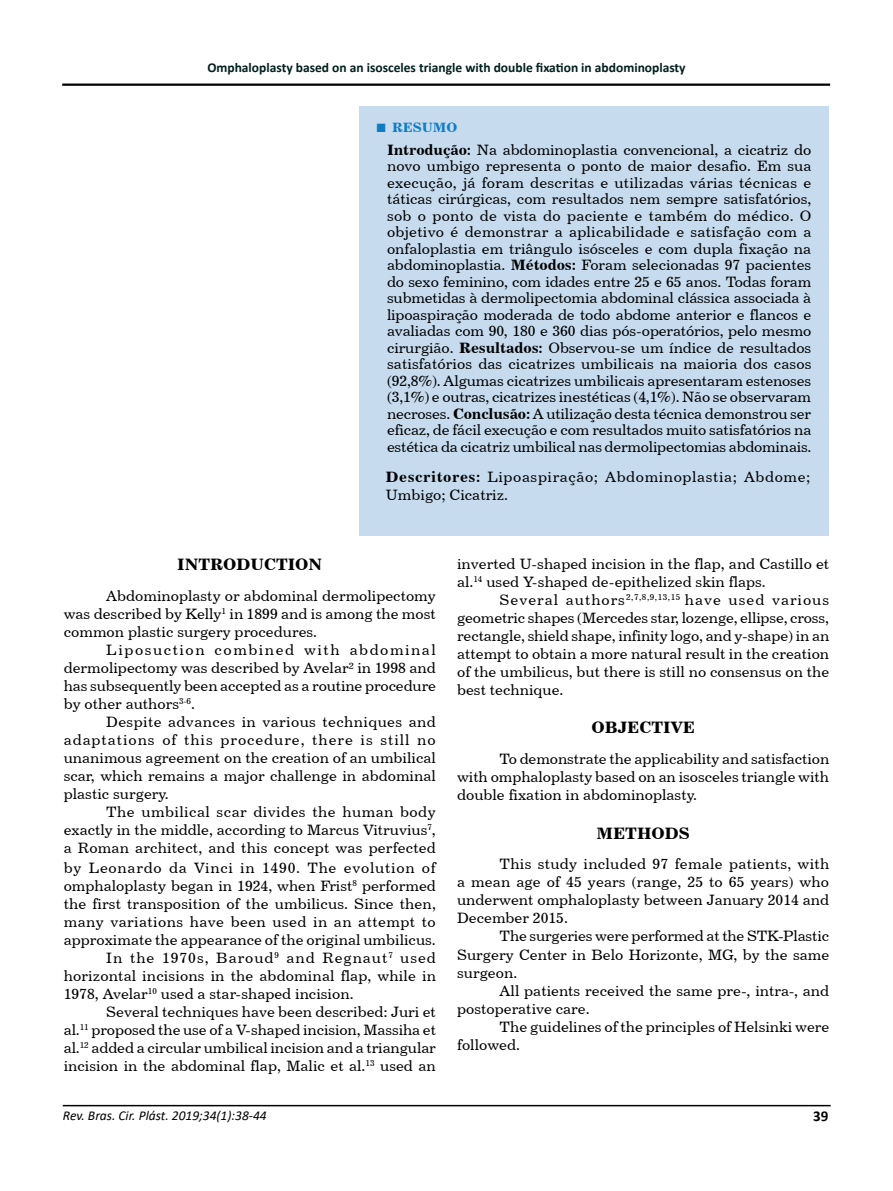
<style>
.page{position:relative;width:893px;height:1191px;background:#fff}
.page>*{position:absolute;margin:0;border:0;box-sizing:border-box;transform-origin:0 0}
.t1{font:16.5px "Century 731 BT Bold A";color:#000}
.t2{font:15px/18px "Century 731 BT Roman A";color:#000;text-align:justify}
.t3{font:15px/18px "Century 731 BT Roman A";letter-spacing:.04em;color:#000}
.t4{font:15px "Century 731 BT Roman A";letter-spacing:.025em;color:#000}
.t5{font:15px "Century 731 BT Roman A";letter-spacing:.05em;color:#000}
.t6{font:15px "Century 731 BT Roman A";letter-spacing:.065em;color:#000}
.t7{font:700 15px "Calibri";color:#000}
.t8{font:700 13.5px "Calibri";color:#001f1d}
.t9{font:italic 13.5px "Calibri";color:#000}
.t10{font:13.5px "Century 731 BT Bold A";color:#0e7dc2}
.s1{font-family:"Times New Roman";font-weight:700;font-size:18px}
.s2{font-family:"Century 731 BT Bold A"}
</style>
<div class="page">
<hr style="left:63px;top:1104px;width:768px;height:2px;background:#000">
<hr style="left:62px;top:84px;width:768px;height:2px;background:#000">
<div style="left:359px;top:106px;width:470px;height:430px;background:#c7dbee"></div>
<p class="t8" style="left:207px;top:58px;width:480px">Omphaloplasty based on an isosceles triangle with double fixation in abdominoplasty</p>
<p class="t10" style="left:376px;top:119px;width:83px"><span class="s1">■</span> RESUMO</p>
<p class="t2" style="left:387px;top:141px;width:426px;line-height:16.5px"><span class="s2">Introdução:</span> Na abdominoplastia convencional, a cicatriz do novo umbigo representa o ponto de maior desafio. Em sua execução, já foram descritas e utilizadas várias técnicas e táticas cirúrgicas, com resultados nem sempre satisfatórios, sob o ponto de vista do paciente e também do médico. O objetivo é demonstrar a aplicabilidade e satisfação com a onfaloplastia em triângulo isósceles e com dupla fixação na abdominoplastia. <span class="s2">Métodos:</span> Foram selecionadas 97 pacientes do sexo feminino, com idades entre 25 e 65 anos. Todas foram submetidas à dermolipectomia abdominal clássica associada à lipoaspiração moderada de todo abdome anterior e flancos e avaliadas com 90, 180 e 360 dias pós-operatórios, pelo mesmo cirurgião. <span class="s2">Resultados:</span> Observou-se um índice de resultados satisfatórios das cicatrizes umbilicais na maioria dos casos (92,8%). Algumas cicatrizes umbilicais apresentaram estenoses (3,1%) e outras, cicatrizes inestéticas (4,1%). Não se observaram necroses. <span class="s2">Conclusão:</span> A utilização desta técnica demonstrou ser eficaz, de fácil execução e com resultados muito satisfatórios na estética da cicatriz umbilical nas dermolipectomias abdominais.</p>
<p class="t3" style="left:386px;top:468px;width:426px"><span class="s2">Descritores:</span> Lipoaspiração; Abdominoplastia; Abdome;<br>Umbigo; Cicatriz.</p>
<p class="t1" style="left:177px;top:554px;width:147px">INTRODUCTION</p>
<p class="t2" style="left:64px;top:586px;width:374px;text-indent:43px">Abdominoplasty or abdominal dermolipectomy was described by Kelly<sup>1</sup> in 1899 and is among the most common plastic surgery procedures.</p>
<p class="t2" style="left:64px;top:640px;width:374px;text-indent:43px">Liposuction combined with abdominal dermolipectomy was described by Avelar² in 1998 and has subsequently been accepted as a routine procedure by other authors<sup>3-6</sup>.</p>
<p class="t2" style="left:64px;top:712px;width:374px;text-indent:43px">Despite advances in various techniques and adaptations of this procedure, there is still no unanimous agreement on the creation of an umbilical scar, which remains a major challenge in abdominal plastic surgery.</p>
<p class="t2" style="left:64px;top:802px;width:374px;text-indent:43px">The umbilical scar divides the human body exactly in the middle, according to Marcus Vitruvius<sup>7</sup>, a Roman architect, and this concept was perfected</p>
<p class="t5" style="left:64px;top:858px;width:374px">by Leonardo da Vinci in 1490. The evolution of</p>
<p class="t2" style="left:64px;top:876px;width:374px">omphaloplasty began in 1924, when Frist<sup>8</sup> performed</p>
<p class="t2" style="left:64px;top:894px;width:374px">the first transposition of the umbilicus. Since then,</p>
<p class="t4" style="left:64px;top:912px;width:374px">many variations have been used in an attempt to</p>
<p class="t2" style="left:64px;top:930px;width:374px">approximate the appearance of the original umbilicus.</p>
<p class="t6" style="left:106px;top:948px;width:331px">In the 1970s, Baroud<sup>9</sup> and Regnaut<sup>7</sup> used</p>
<p class="t2" style="left:64px;top:966px;width:374px">horizontal incisions in the abdominal flap, while in</p>
<p class="t2" style="left:64px;top:984px;width:291px">1978, Avelar<sup>10</sup> used a star-shaped incision.</p>
<p class="t2" style="left:106px;top:1002px;width:331px">Several techniques have been described: Juri et</p>
<p class="t2" style="left:64px;top:1020px;width:374px">al.<sup>11</sup> proposed the use of a V-shaped incision, Massiha et</p>
<p class="t2" style="left:64px;top:1038px;width:374px">al.<sup>12</sup> added a circular umbilical incision and a triangular</p>
<p class="t2" style="left:64px;top:1056px;width:374px">incision in the abdominal flap, Malic et al.<sup>13</sup> used an</p>
<p class="t2" style="left:457px;top:554px;width:374px">inverted U-shaped incision in the flap, and Castillo et al.<sup>14</sup> used Y-shaped de-epithelized skin flaps.</p>
<p class="t2" style="left:457px;top:590px;width:374px;text-indent:43px">Several authors<sup>2,7,8,9,13,15</sup> have used various geometric shapes (Mercedes star, lozenge, ellipse, cross, rectangle, shield shape, infinity logo, and y-shape) in an attempt to obtain a more natural result in the creation of the umbilicus, but there is still no consensus on the best technique.</p>
<p class="t1" style="left:591px;top:717px;width:105px">OBJECTIVE</p>
<p class="t2" style="left:457px;top:749px;width:374px;text-indent:43px">To demonstrate the applicability and satisfaction with omphaloplasty based on an isosceles triangle with double fixation in abdominoplasty.</p>
<p class="t1" style="left:596px;top:823px;width:95px">METHODS</p>
<p class="t2" style="left:457px;top:855px;width:374px;text-indent:43px">This study included 97 female patients, with a mean age of 45 years (range, 25 to 65 years) who underwent omphaloplasty between January 2014 and December 2015.</p>
<p class="t2" style="left:457px;top:927px;width:374px;text-indent:43px">The surgeries were performed at the STK-Plastic Surgery Center in Belo Horizonte, MG, by the same surgeon.</p>
<p class="t2" style="left:457px;top:981px;width:374px;text-indent:43px">All patients received the same pre-, intra-, and postoperative care.</p>
<p class="t2" style="left:457px;top:1017px;width:374px;text-indent:43px">The guidelines of the principles of Helsinki were followed.</p>
<p class="t9" style="left:63px;top:1105px;width:205px">Rev. Bras. Cir. Plást. 2019;34(1):38-44</p>
<p class="t7" style="left:813px;top:1105px;width:17px">39</p>
</div>
